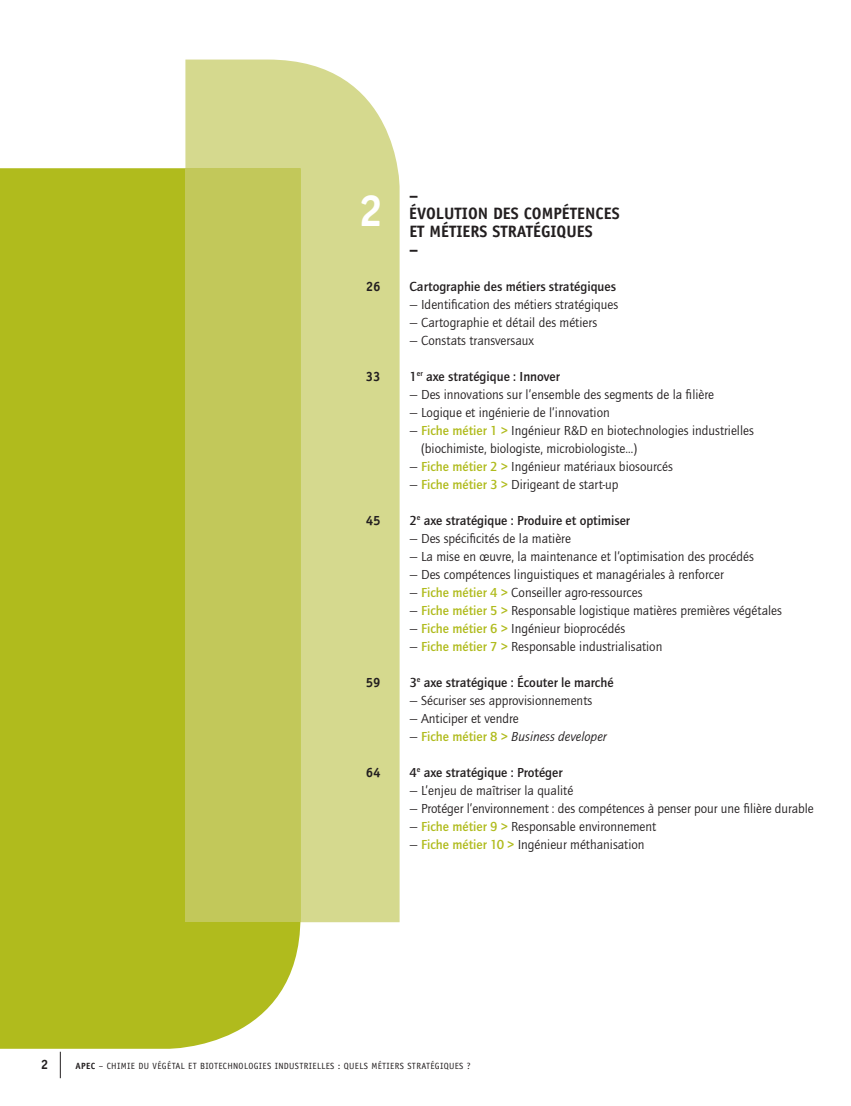
<style>
.page{position:relative;width:851px;height:1106px;background:#fff}
.page>*{position:absolute;margin:0;border:0;box-sizing:border-box;transform-origin:0 0}
.t1{font:700 45px "Officina Sans";color:#fff}
.t2{font:700 16.5px/18px "Officina Sans";color:#231f20}
.t3{font:13.5px/18px "Quay Itc T";color:#231f20}
.t4{font:700 13.5px "Quay Itc T";color:#231f20}
.t5{font:italic 13.5px "Quay Itc T";color:#231f20}
.t6{font:700 13.5px "Officina Sans";color:#231f20}
.t7{font:9px "Officina Sans";letter-spacing:.04em;color:#231f20}
.s1{font-weight:700;color:#b0bb1d}
.s2{font-style:normal}
.s3{font-weight:700;font-style:normal;color:#b0bb1d}
.s4{font-weight:700}
</style>
<div class="page">
<svg style="left:60px;top:1051px;width:1px;height:27px"></svg>
<div style="left:185px;top:60px;width:214px;height:862px;background:#d5d98e"></div>
<div style="left:0;top:168px;width:300px;height:880px;background:#b0bb1d"></div>
<div style="left:185px;top:168px;width:115px;height:754px;background:#c2c85a"></div>
<h1 class="t1" style="left:358px;top:183px;width:27px">2</h1>
<p class="t2" style="left:383px;top:204px;width:238px">ÉVOLUTION DES COMPÉTENCES</p>
<p class="t2" style="left:358px;top:222px;width:21px">E</p>
<p class="t2" style="left:409px;top:186px;width:11px">–</p>
<p class="t2" style="left:409px;top:222px;width:185px;text-indent:8px">T MÉTIERS STRATÉGIQUES –</p>
<p class="t6" style="left:366px;top:278px;width:17px">26</p>
<p class="t4" style="left:409px;top:278px;width:208px">Cartographie des métiers stratégiques</p>
<p class="t3" style="left:409px;top:295px;width:210px">— Identification des métiers stratégiques</p>
<p class="t3" style="left:409px;top:313px;width:189px">— Cartographie et détail des métiers</p>
<p class="t3" style="left:409px;top:331px;width:126px">— Constats transversaux</p>
<p class="t6" style="left:366px;top:368px;width:17px">33</p>
<p class="t4" style="left:409px;top:368px;width:152px">1<sup>er</sup> axe stratégique : Innover</p>
<p class="t3" style="left:409px;top:385px;width:306px">— Des innovations sur l’ensemble des segments de la filière</p>
<p class="t3" style="left:409px;top:403px;width:202px">— Logique et ingénierie de l’innovation</p>
<p class="t3" style="left:421px;top:421px;width:334px;text-indent:-12px">— <span class="s1">Fiche métier 1 &gt;</span> Ingénieur R&amp;D en biotechnologies industrielles (biochimiste, biologiste, microbiologiste…)</p>
<p class="t3" style="left:409px;top:457px;width:265px">— <span class="s1">Fiche métier 2 &gt;</span> Ingénieur matériaux biosourcés</p>
<p class="t3" style="left:409px;top:475px;width:211px">— <span class="s1">Fiche métier 3 &gt;</span> Dirigeant de start-up</p>
<p class="t6" style="left:366px;top:512px;width:17px">45</p>
<p class="t4" style="left:409px;top:512px;width:222px">2<sup>e</sup> axe stratégique : Produire et optimiser</p>
<p class="t3" style="left:409px;top:529px;width:163px">— Des spécificités de la matière</p>
<p class="t3" style="left:409px;top:547px;width:346px">— La mise en œuvre, la maintenance et l’optimisation des procédés</p>
<p class="t3" style="left:409px;top:565px;width:316px">— Des compétences linguistiques et managériales à renforcer</p>
<p class="t3" style="left:409px;top:583px;width:235px">— <span class="s1">Fiche métier 4 &gt;</span> Conseiller agro-ressources</p>
<p class="t3" style="left:409px;top:601px;width:374px">— <span class="s1">Fiche métier 5 &gt;</span> Responsable logistique matières premières végétales</p>
<p class="t3" style="left:409px;top:619px;width:217px">— <span class="s1">Fiche métier 6 &gt;</span> Ingénieur bioprocédés</p>
<p class="t3" style="left:409px;top:637px;width:254px">— <span class="s1">Fiche métier 7 &gt;</span> Responsable industrialisation</p>
<p class="t6" style="left:366px;top:674px;width:17px">59</p>
<p class="t4" style="left:409px;top:674px;width:206px">3<sup>e</sup> axe stratégique : Écouter le marché</p>
<p class="t3" style="left:409px;top:691px;width:184px">— Sécuriser ses approvisionnements</p>
<p class="t3" style="left:409px;top:709px;width:111px">— Anticiper et vendre</p>
<p class="t5" style="left:409px;top:728px;width:199px"><span class="s2">—</span> <span class="s3">Fiche métier 8 &gt;</span> Business developer</p>
<p class="t6" style="left:366px;top:764px;width:17px">64</p>
<p class="t4" style="left:409px;top:764px;width:154px">4<sup>e</sup> axe stratégique : Protéger</p>
<p class="t3" style="left:409px;top:781px;width:165px">— L’enjeu de maîtriser la qualité</p>
<p class="t3" style="left:409px;top:799px;width:406px">— Protéger l’environnement : des compétences à penser pour une filière durable</p>
<p class="t3" style="left:409px;top:817px;width:248px">— <span class="s1">Fiche métier 9 &gt;</span> Responsable environnement</p>
<p class="t3" style="left:409px;top:835px;width:237px">— <span class="s1">Fiche métier 10 &gt;</span> Ingénieur méthanisation</p>
<p class="t6" style="left:41px;top:1055px;width:9px">2</p>
<p class="t7" style="left:76px;top:1060px;width:396px"><span class="s4">APEC</span> – CHIMIE DU VÉGÉTAL ET BIOTECHNOLOGIES INDUSTRIELLES : QUELS MÉTIERS STRATÉGIQUES ?</p>
</div>
